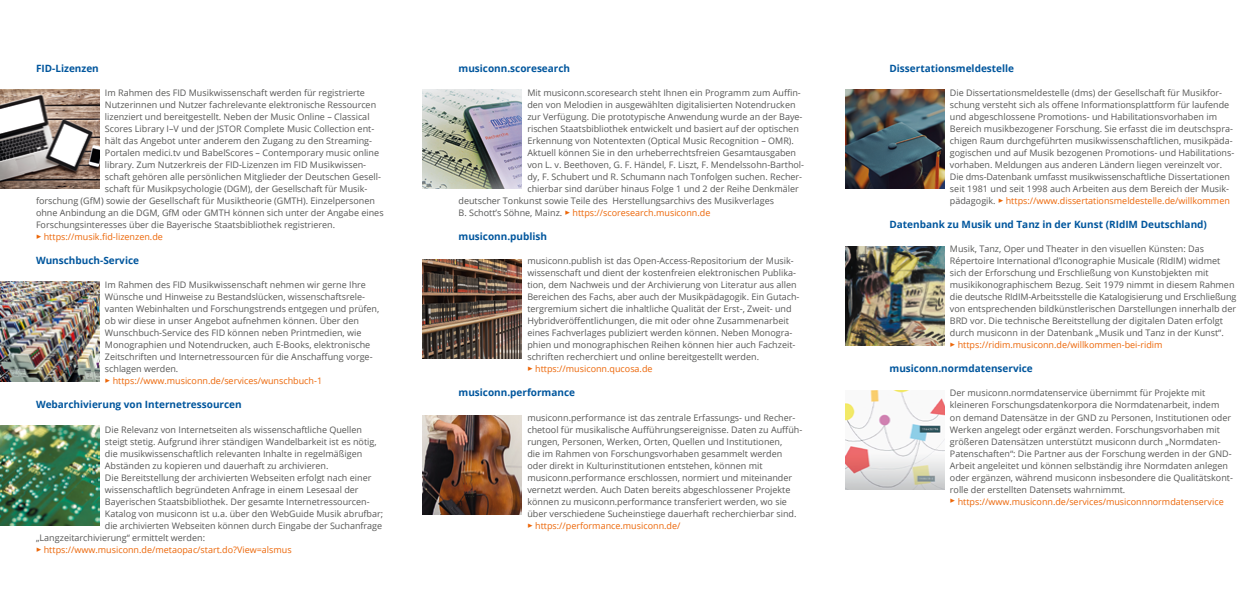
<style>
.page{position:relative;width:1259px;height:596px;background:#fff}
.page>*{position:absolute;margin:0;border:0;box-sizing:border-box;transform-origin:0 0}
.t1{font:700 10px "Open Sans";color:#00569d}
.t2{font:9px/12px "Open Sans";color:#575756}
.t3{font:9px "Open Sans";color:#ec6608}
.s1{font-family:"Minion Pro"}
.s2{font-family:"Minion Pro";color:#ec6608}
.s3{color:#ec6608}
.s4{color:#575756}
</style>
<div class="page">
<img style="left:0;top:425px;width:99px;height:99px">
<img style="left:0;top:282px;width:99px;height:99px">
<img style="left:0;top:89px;width:99px;height:100px">
<img style="left:422px;top:89px;width:100px;height:100px">
<img style="left:422px;top:415px;width:100px;height:99px">
<img style="left:422px;top:259px;width:100px;height:100px">
<img style="left:845px;top:89px;width:99px;height:100px">
<img style="left:845px;top:246px;width:99px;height:99px">
<img style="left:845px;top:390px;width:99px;height:99px">
<p class="t1" style="left:36px;top:61px;width:64px">FID-Lizenzen</p>
<p class="t2" style="left:105px;top:87px;width:261px">Im Rahmen des FID Musikwissenschaft werden für registrierte</p>
<p class="t2" style="left:105px;top:99px;width:273px">Nutzerinnen und Nutzer fachrelevante elektronische Ressourcen</p>
<p class="t2" style="left:105px;top:110px;width:266px">lizenziert und bereitgestellt. Neben der Music Online – Classical</p>
<p class="t2" style="left:105px;top:122px;width:271px">Scores Library I–V und der JSTOR Complete Music Collection ent-</p>
<p class="t2" style="left:105px;top:134px;width:269px">hält das Angebot unter anderem den Zugang zu den Streaming-</p>
<p class="t2" style="left:105px;top:146px;width:276px">Portalen medici.tv und BabelScores – Contemporary music online</p>
<p class="t2" style="left:105px;top:158px;width:263px">library. Zum Nutzerkreis der FID-Lizenzen im FID Musikwissen-</p>
<p class="t2" style="left:105px;top:170px;width:277px">schaft gehören alle persönlichen Mitglieder der Deutschen Gesell-</p>
<p class="t2" style="left:105px;top:182px;width:264px">schaft für Musikpsychologie (DGM), der Gesellschaft für Musik-</p>
<p class="t2" style="left:36px;top:194px;width:340px">forschung (GfM) sowie der Gesellschaft für Musiktheorie (GMTH). Einzelpersonen</p>
<p class="t2" style="left:36px;top:206px;width:349px">ohne Anbindung an die DGM, GfM oder GMTH können sich unter der Angabe eines</p>
<p class="t2" style="left:36px;top:218px;width:301px">Forschungsinteresses über die Bayerische Staatsbibliothek registrieren.</p>
<p class="t3" style="left:36px;top:231px;width:128px"><span class="s1">▶</span> https://musik.fid-lizenzen.de</p>
<p class="t1" style="left:36px;top:253px;width:105px">Wunschbuch-Service</p>
<p class="t2" style="left:105px;top:279px;width:276px">Im Rahmen des FID Musikwissenschaft nehmen wir gerne Ihre Wünsche und Hinweise zu Bestandslücken, wissenschaftsrele&shy;vanten Webinhalten und Forschungstrends entgegen und prüfen, ob wir diese in unser Angebot aufnehmen können. Über den Wunschbuch-Service des FID können neben Printmedien, wie Monographien und Notendrucken, auch E-Books, elektronische Zeitschriften und Internetressourcen für die Anschaffung vorge&shy;schlagen werden.<br><span class="s2">▶</span> <span class="s3">https://www.musiconn.de/services/wunschbuch-1</span></p>
<p class="t1" style="left:36px;top:397px;width:207px">Webarchivierung von Internetressourcen</p>
<p class="t2" style="left:105px;top:423px;width:259px">Die Relevanz von Internetseiten als wissenschaftliche Quellen</p>
<p class="t2" style="left:105px;top:435px;width:273px">steigt stetig. Aufgrund ihrer ständigen Wandelbarkeit ist es nötig,</p>
<p class="t2" style="left:105px;top:446px;width:259px">die musikwissenschaftlich relevanten Inhalte in regelmäßigen</p>
<p class="t2" style="left:105px;top:458px;width:225px">Abständen zu kopieren und dauerhaft zu archivieren.</p>
<p class="t2" style="left:105px;top:470px;width:268px">Die Bereitstellung der archivierten Webseiten erfolgt nach einer</p>
<p class="t2" style="left:105px;top:482px;width:255px">wissenschaftlich begründeten Anfrage in einem Lesesaal der</p>
<p class="t2" style="left:105px;top:494px;width:266px">Bayerischen Staatsbibliothek. Der gesamte Internetressourcen-</p>
<p class="t2" style="left:105px;top:506px;width:280px">Katalog von musiconn ist u.a. über den WebGuide Musik abrufbar;</p>
<p class="t2" style="left:105px;top:518px;width:279px">die archivierten Webseiten können durch Eingabe der Suchanfrage</p>
<p class="t2" style="left:36px;top:530px;width:171px">„Langzeitarchivierung“ ermittelt werden:</p>
<p class="t3" style="left:36px;top:543px;width:257px"><span class="s1">▶</span> https://www.musiconn.de/metaopac/start.do?View=alsmus</p>
<p class="t1" style="left:458px;top:61px;width:113px">musiconn.scoresearch</p>
<p class="t2" style="left:527px;top:87px;width:275px">Mit musiconn.scoresearch steht Ihnen ein Programm zum Auffin-</p>
<p class="t2" style="left:527px;top:99px;width:270px">den von Melodien in ausgewählten digitalisierten Notendrucken</p>
<p class="t2" style="left:527px;top:110px;width:277px">zur Verfügung. Die prototypische Anwendung wurde an der Baye-</p>
<p class="t2" style="left:527px;top:122px;width:273px">rischen Staatsbibliothek entwickelt und basiert auf der optischen</p>
<p class="t2" style="left:527px;top:134px;width:268px">Erkennung von Notentexten (Optical Music Recognition – OMR).</p>
<p class="t2" style="left:527px;top:146px;width:270px">Aktuell können Sie in den urheberrechtsfreien Gesamtausgaben</p>
<p class="t2" style="left:527px;top:158px;width:278px">von L. v. Beethoven, G. F. Händel, F. Liszt, F. Mendelssohn-Barthol-</p>
<p class="t2" style="left:527px;top:170px;width:276px">dy, F. Schubert und R. Schumann nach Tonfolgen suchen. Recher-</p>
<p class="t2" style="left:527px;top:182px;width:273px">chierbar sind darüber hinaus Folge 1 und 2 der Reihe Denkmäler</p>
<p class="t2" style="left:458px;top:194px;width:317px">deutscher Tonkunst sowie Teile des Herstellungsarchivs des Musikverlages</p>
<p class="t3" style="left:458px;top:207px;width:253px"><span class="s4">B. Schott’s Söhne, Mainz.</span> <span class="s1">▶</span> https://scoresearch.musiconn.de</p>
<p class="t1" style="left:458px;top:229px;width:90px">musiconn.publish</p>
<p class="t2" style="left:527px;top:255px;width:274px">musiconn.publish ist das Open-Access-Repositorium der Musik&shy;wissenschaft und dient der kostenfreien elektronischen Publika&shy;tion, dem Nachweis und der Archivierung von Literatur aus allen Bereichen des Fachs, aber auch der Musikpädagogik. Ein Gutach&shy;tergremium sichert die inhaltliche Qualität der Erst-, Zweit- und Hybridveröffentlichungen, die mit oder ohne Zusammenarbeit eines Fachverlages publiziert werden können. Neben Monogra&shy;phien und monographischen Reihen können hier auch Fachzeit&shy;schriften recherchiert und online bereitgestellt werden.<br><span class="s2">▶</span> <span class="s3">https://musiconn.qucosa.de</span></p>
<p class="t1" style="left:458px;top:385px;width:118px">musiconn.performance</p>
<p class="t2" style="left:527px;top:411px;width:276px">musiconn.performance ist das zentrale Erfassungs- und Recher&shy;chetool für musikalische Aufführungsereignisse. Daten zu Auffüh&shy;rungen, Personen, Werken, Orten, Quellen und Institutionen,<br>die im Rahmen von Forschungsvorhaben gesammelt werden oder direkt in Kulturinstitutionen entstehen, können mit musiconn.performance erschlossen, normiert und miteinander vernetzt werden. Auch Daten bereits abgeschlossener Projekte können zu musiconn.performance transferiert werden, wo sie über verschiedene Sucheinstiege dauerhaft recherchierbar sind. <span class="s2">▶</span> <span class="s3">https://performance.musiconn.de/</span></p>
<p class="t1" style="left:889px;top:61px;width:126px">Dissertationsmeldestelle</p>
<p class="t2" style="left:950px;top:87px;width:286px">Die Dissertationsmeldestelle (dms) der Gesellschaft für Musikfor&shy;schung versteht sich als offene Informationsplattform für laufende und abgeschlossene Promotions- und Habilitationsvorhaben im Bereich musikbezogener Forschung. Sie erfasst die im deutschspra&shy;chigen Raum durchgeführten musikwissenschaftlichen, musikpäda&shy;gogischen und auf Musik bezogenen Promotions- und Habilitations&shy;vorhaben. Meldungen aus anderen Ländern liegen vereinzelt vor.<br>Die dms-Datenbank umfasst musikwissenschaftliche Dissertationen seit 1981 und seit 1998 auch Arbeiten aus dem Bereich der Musik&shy;pädagogik. <span class="s2">▶</span> <span class="s3">https://www.dissertationsmeldestelle.de/willkommen</span></p>
<p class="t1" style="left:889px;top:217px;width:319px">Datenbank zu Musik und Tanz in der Kunst (RIdIM Deutschland)</p>
<p class="t2" style="left:950px;top:243px;width:288px">Musik, Tanz, Oper und Theater in den visuellen Künsten: Das Répertoire International d’Iconographie Musicale (RIdIM) widmet sich der Erforschung und Erschließung von Kunstobjekten mit musikikonographischem Bezug. Seit 1979 nimmt in diesem Rahmen die deutsche RIdIM-Arbeitsstelle die Katalogisierung und Erschließung von entsprechenden bildkünstlerischen Darstellungen innerhalb der BRD vor. Die technische Bereitstellung der digitalen Daten erfolgt durch musiconn in der Datenbank „Musik und Tanz in der Kunst“.<br><span class="s2">▶</span> <span class="s3">https://ridim.musiconn.de/willkommen-bei-ridim</span></p>
<p class="t1" style="left:889px;top:361px;width:145px">musiconn.normdatenservice</p>
<p class="t2" style="left:950px;top:387px;width:284px">Der musiconn.normdatenservice übernimmt für Projekte mit kleineren Forschungsdatenkorpora die Normdatenarbeit, indem<br>on demand Datensätze in der GND zu Personen, Institutionen oder Werken angelegt oder ergänzt werden. Forschungsvorhaben mit größeren Datensätzen unterstützt musiconn durch „Normdaten-Patenschaften“: Die Partner aus der Forschung werden in der GND-Arbeit angeleitet und können selbständig ihre Normdaten anlegen oder ergänzen, während musiconn insbesondere die Qualitätskont&shy;rolle der erstellten Datensets wahrnimmt.<br><sup>▶</sup> <span class="s3">https://www.musiconn.de/services/musiconnnormdatenservice</span></p>
</div>
